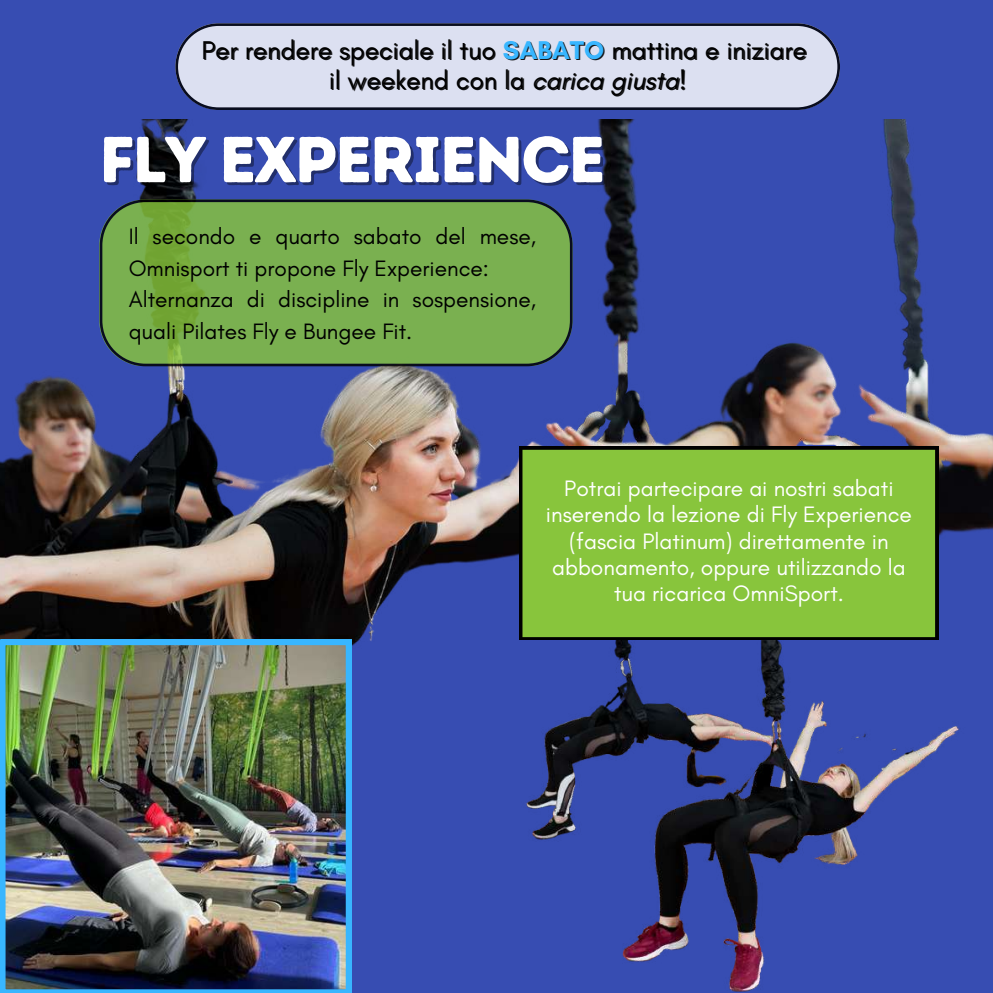
<style>
.page{position:relative;width:993px;height:993px;background:#fff}
.page>*{position:absolute;margin:0;border:0;box-sizing:border-box;transform-origin:0 0}
.t1{font:64.75px "Intro Rust Base";letter-spacing:-.035em;color:#fff}
.t2{font:26.25px/30.1px "Glacial Indifference";color:#000;text-align:center}
.t3{font:22.75px/26.2px "Glacial Indifference";color:#fff;text-align:center}
.t4{font:22.75px/31.5px "Glacial Indifference";color:#000}
.s1{font-weight:700;color:#38b6ff}
.s2{font-style:italic}
</style>
<div class="page">
<div style="left:0;top:0;width:992px;height:992px;background:#374db2"></div>
<img style="left:0;top:120px;width:992px;height:844px">
<img style="left:479px;top:639px;width:513px;height:353px">
<div style="left:519px;top:446px;width:419px;height:193px;background:#88c53c"></div>
<svg style="left:175px;top:23px;width:664px;height:87px"></svg>
<svg style="left:100px;top:199px;width:472px;height:167px"></svg>
<img style="left:0;top:639px;width:351px;height:353px">
<p class="t2" style="left:201px;top:35px;width:606px">Per rendere speciale il tuo <span class="s1">SABATO</span> mattina e iniziare il weekend con la <span class="s2">carica giusta!</span></p>
<h1 class="t1" style="left:99px;top:121px;width:507px">FLY EXPERIENCE</h1>
<p class="t4" style="left:129px;top:220px;width:409px">Il secondo e quarto sabato del mese, Omnisport ti propone Fly Experience:<br>Alternanza di discipline in sospensione, quali Pilates Fly e Bungee Fit.</p>
<p class="t3" style="left:546px;top:475px;width:367px">Potrai partecipare ai nostri sabati inserendo la lezione di Fly Experience (fascia Platinum) direttamente in abbonamento, oppure utilizzando la tua ricarica OmniSport.</p>
</div>
